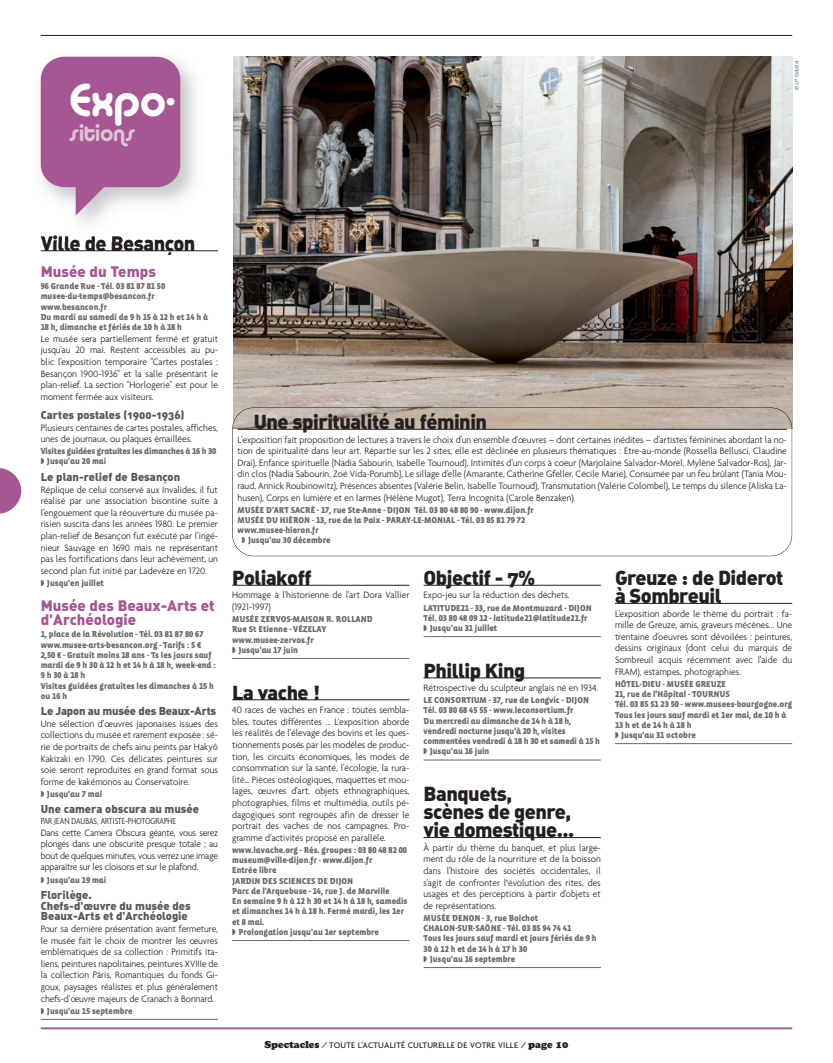
<style>
.page{position:relative;width:833px;height:1063px;background:#fff}
.page>*{position:absolute;margin:0;border:0;box-sizing:border-box;transform-origin:0 0}
.t1{font:46.25px "Alba";color:#fff}
.t2{font:23.75px "Alba";color:#ddc3d8}
.t3{font:20px/18.1px "DIN Black Alternate";letter-spacing:-.025em;color:#231f20}
.t4{font:15px/14.4px "DIN Black Alternate";color:#a65692}
.t5{font:11.25px/10.6px "DIN Black Alternate";color:#57585a}
.t6{font:11.25px "DIN Black Alternate";letter-spacing:-.02em;color:#57585a}
.t7{font:300 10px/11.6px "Agenda";color:#231f20;text-align:justify;scale:.95 1}
.t8{font:300 condensed 9.38px "Agenda";color:#231f20}
.t9{font:900 8.75px/10.2px "Vista Sans Alt";color:#666b66;scale:.95 1}
.t10{font:500 8.75px "Agenda";letter-spacing:.025em;color:#231f20}
.t11{font:900 8.75px/10.2px "Vista Sans Alt";letter-spacing:-.02em;color:#666b66;scale:.95 1}
.t12{font:5px "Helvetica";color:#666b66}
.s1{font-family:"Vista Sans Alt";font-weight:900;font-size:8.75px;color:#666b66}
.s2{font-family:"Cooper";font-weight:900;font-size:10px}
</style>
<div class="page">
<hr style="left:41px;top:251px;width:177px;height:1px;background:#231f20">
<hr style="left:41px;top:1019px;width:177px;height:1px;background:#666b66">
<hr style="left:232px;top:585px;width:177px;height:1px;background:#231f20">
<hr style="left:232px;top:658px;width:177px;height:1px;background:#666b66">
<hr style="left:232px;top:700px;width:177px;height:1px;background:#231f20">
<hr style="left:232px;top:940px;width:177px;height:1px;background:#666b66">
<hr style="left:423px;top:585px;width:178px;height:1px;background:#231f20">
<hr style="left:423px;top:636px;width:178px;height:1px;background:#666b66">
<hr style="left:423px;top:678px;width:178px;height:1px;background:#231f20">
<hr style="left:423px;top:760px;width:178px;height:1px;background:#666b66">
<hr style="left:423px;top:837px;width:178px;height:1px;background:#231f20">
<hr style="left:423px;top:967px;width:178px;height:1px;background:#666b66">
<hr style="left:615px;top:603px;width:177px;height:1px;background:#231f20">
<hr style="left:615px;top:743px;width:177px;height:1px;background:#666b66">
<hr style="left:41px;top:1027px;width:751px;height:2px;background:#a65692">
<svg style="left:0;top:468px;width:21px;height:46px"></svg>
<hr style="left:41px;top:35px;width:751px;height:1px;background:#231f20">
<img style="left:40px;top:56px;width:156px;height:186px">
<img style="left:41px;top:235px;width:142px;height:7px">
<svg style="left:41px;top:57px;width:139px;height:159px;background:#b271a2"></svg>
<img style="left:234px;top:57px;width:558px;height:371px">
<div style="left:232px;top:407px;width:560px;height:149px;border:1px solid #231f20;border-radius:22px"></div>
<hr style="left:237px;top:429px;width:550px;height:1px;background:#231f20">
<p class="t1" style="left:68px;top:73px;width:108px">Expo-</p>
<p class="t2" style="left:68px;top:119px;width:68px">sitions</p>
<p class="t12" style="left:795px;top:90px;width:31px;rotate:-90deg">© JP Gobillot</p>
<p class="t3" style="left:41px;top:236px;width:156px">Ville de Besançon</p>
<p class="t4" style="left:41px;top:266px;width:117px">Musée du Temps</p>
<p class="t9" style="left:41px;top:282px;width:178px">96 Grande Rue - Tél. 03 81 87 81 50 musee-du-temps@besancon.fr www.besancon.fr<br>Du mardi au samedi de 9 h 15 à 12 h et 14 h à<br>18 h, dimanche et fériés de 10 h à 18 h</p>
<p class="t7" style="left:41px;top:333px;width:188px">Le musée sera partiellement fermé et gratuit jusqu'au 20 mai. Restent accessibles au pu&shy;blic l'exposition temporaire "Cartes postales :<br>Besançon 1900-1936" et la salle présentant le plan-relief. La section "Horlogerie" est pour le moment fermée aux visiteurs.</p>
<p class="t5" style="left:41px;top:411px;width:145px">Cartes postales (1900-1936)</p>
<p class="t7" style="left:41px;top:422px;width:188px">Plusieurs centaines de cartes postales, affiches, unes de journaux, ou plaques émaillées.</p>
<p class="t11" style="left:41px;top:447px;width:186px">Visites guidées gratuites les dimanches à 16 h 30 ◗ Jusqu'au 20 mai</p>
<p class="t5" style="left:41px;top:473px;width:141px">Le plan-relief de Besançon</p>
<p class="t7" style="left:41px;top:484px;width:188px">Réplique de celui conservé aux Invalides, il fut réalisé par une association bisontine suite à l’engouement que la réouverture du musée pa&shy;risien suscita dans les années 1980. Le premier plan-relief de Besançon fut exécuté par l’ingé&shy;nieur Sauvage en 1690 mais ne représentant pas les fortifications dans leur achèvement, un second plan fut initié par Ladevèze en 1720.</p>
<p class="t9" style="left:41px;top:579px;width:68px">◗ Jusqu'en juillet</p>
<p class="t4" style="left:41px;top:600px;width:175px">Musée des Beaux-Arts et d'Archéologie</p>
<p class="t9" style="left:41px;top:630px;width:186px">1, place de la Révolution - Tél. 03 81 87 80 67 www.musee-arts-besancon.org - Tarifs : 5 € 2,50 € - Gratuit moins 18 ans - Ts les jours sauf mardi de 9 h 30 à 12 h et 14 h à 18 h, week-end :<br>9 h 30 à 18 h<br>Visites guidées gratuites les dimanches à 15 h ou 16 h</p>
<p class="t6" style="left:41px;top:707px;width:177px">Le Japon au musée des Beaux-Arts</p>
<p class="t7" style="left:41px;top:719px;width:188px">Une sélection d’œuvres japonaises issues des collections du musée et rarement exposée : sé&shy;rie de portraits de chefs ainu peints par Hakyô Kakizaki en 1790. Ces délicates peintures sur soie seront reproduites en grand format sous forme de kakémonos au Conservatoire.</p>
<p class="t9" style="left:41px;top:789px;width:66px">◗ Jusqu'au 7 mai</p>
<p class="t5" style="left:41px;top:805px;width:160px">Une camera obscura au musée</p>
<p class="t8" style="left:41px;top:818px;width:137px">PAR JEAN DAUBAS, ARTISTE-PHOTOGRAPHE</p>
<p class="t7" style="left:41px;top:827px;width:188px">Dans cette Camera Obscura géante, vous serez plongés dans une obscurité presque totale ; au bout de quelques minutes, vous verrez une image apparaître sur les cloisons et sur le plafond.</p>
<p class="t9" style="left:41px;top:875px;width:70px">◗ Jusqu'au 19 mai</p>
<p class="t5" style="left:41px;top:891px;width:152px">Florilège.<br>Chefs-d'œuvre du musée des<br>Beaux-Arts et d'Archéologie</p>
<p class="t7" style="left:41px;top:924px;width:188px">Pour sa dernière présentation avant fermeture, le musée fait le choix de montrer les œuvres emblématiques de sa collection : Primitifs ita&shy;liens, peintures napolitaines, peintures XVIIIe de la collection Pâris, Romantiques du fonds Gi&shy;goux, paysages réalistes et plus généralement chefs-d’œuvre majeurs de Cranach à Bonnard.</p>
<p class="t9" style="left:41px;top:1006px;width:98px">◗ Jusqu'au 15 septembre</p>
<p class="t3" style="left:254px;top:415px;width:235px">Une spiritualité au féminin</p>
<p class="t7" style="left:237px;top:434px;width:580px">L’exposition fait proposition de lectures à travers le choix d'un ensemble d'œuvres – dont certaines inédites – d’artistes féminines abordant la no&shy;tion de spiritualité dans leur art. Répartie sur les 2 sites, elle est déclinée en plusieurs thématiques : Etre-au-monde (Rossella Bellusci, Claudine Drai), Enfance spirituelle (Nadia Sabourin, Isabelle Tournoud), Intimités d'un corps à coeur (Marjolaine Salvador-Morel, Mylène Salvador-Ros), Jar&shy;din clos (Nadia Sabourin, Zoé Vida-Porumb), Le sillage d'elle (Amarante, Catherine Gfeller, Cécile Marie), Consumée par un feu brûlant (Tania Mou&shy;raud, Annick Roubinowitz), Présences absentes (Valérie Belin, Isabelle Tournoud), Transmutation (Valérie Colombel), Le temps du silence (Aliska La&shy;husen), Corps en lumière et en larmes (Hélène Mugot), Terra Incognita (Carole Benzaken).</p>
<p class="t9" style="left:237px;top:505px;width:313px">MUSÉE D'ART SACRÉ - 17, rue Ste-Anne - DIJON Tél. 03 80 48 80 90 - www.dijon.fr</p>
<p class="t9" style="left:237px;top:515px;width:304px">MUSÉE DU HIÉRON - 13, rue de la Paix - PARAY-LE-MONIAL - Tél. 03 85 81 79 72</p>
<p class="t9" style="left:238px;top:526px;width:87px">www.musee-hieron.fr</p>
<p class="t9" style="left:242px;top:536px;width:95px">◗ Jusqu'au 30 décembre</p>
<p class="t3" style="left:232px;top:571px;width:81px">Poliakoff</p>
<p class="t7" style="left:232px;top:590px;width:188px">Hommage à l'historienne de l'art Dora Vallier (1921-1997)</p>
<p class="t9" style="left:232px;top:615px;width:149px">MUSÉE ZERVOS-MAISON R. ROLLAND<br>Rue St Etienne - VÉZELAY www.musee-zervos.fr<br>◗ Jusqu'au 17 juin</p>
<p class="t3" style="left:232px;top:685px;width:89px">La vache !</p>
<p class="t7" style="left:232px;top:705px;width:188px">40 races de vaches en France : toutes sembla&shy;bles, toutes différentes ... L'exposition aborde les réalités de l'élevage des bovins et les ques&shy;tionnements posés par les modèles de produc&shy;tion, les circuits économiques, les modes de consommation sur la santé, l'écologie, la rura&shy;lité… Pièces ostéologiques, maquettes et mou&shy;lages, œuvres d'art, objets ethnographiques, photographies, films et multimédia, outils pé&shy;dagogiques sont regroupés afin de dresser le portrait des vaches de nos campagnes. Pro&shy;gramme d’activités proposé en parallèle.</p>
<p class="t9" style="left:232px;top:845px;width:186px">www.lavache.org - Rés. groupes : 03 80 48 82 00 museum@ville-dijon.fr - www.dijon.fr<br>Entrée libre<br>JARDIN DES SCIENCES DE DIJON<br>Parc de l'Arquebuse - 14, rue J. de Marville<br>En semaine 9 h à 12 h 30 et 14 h à 18 h, samedis et dimanches 14 h à 18 h. Fermé mardi, les 1er et 8 mai.<br>◗ Prolongation jusqu'au 1er septembre</p>
<p class="t3" style="left:423px;top:571px;width:113px">Objectif - 7%</p>
<p class="t7" style="left:423px;top:590px;width:155px">Expo-jeu sur la réduction des déchets.</p>
<p class="t9" style="left:423px;top:603px;width:178px">LATITUDE21 - 33, rue de Montmuzard - DIJON<br>Tél. 03 80 48 09 12 - latitude21@latitude21.fr ◗ Jusqu'au 31 juillet</p>
<p class="t3" style="left:423px;top:663px;width:103px">Phillip King</p>
<p class="t7" style="left:423px;top:683px;width:186px">Rétrospective du sculpteur anglais né en 1934.</p>
<p class="t9" style="left:423px;top:696px;width:187px">LE CONSORTIUM - 37, rue de Longvic - DIJON Tél. 03 80 68 45 55 - www.leconsortium.fr<br>Du mercredi au dimanche de 14 h à 18 h, vendredi nocturne jusqu'à 20 h, visites commentées vendredi à 18 h 30 et samedi à 15 h ◗ Jusqu'au 16 juin</p>
<p class="t3" style="left:423px;top:787px;width:152px">Banquets, scènes de genre, vie domestique...</p>
<p class="t7" style="left:423px;top:843px;width:188px">À partir du thème du banquet, et plus large&shy;ment du rôle de la nourriture et de la boisson dans l'histoire des sociétés occidentales, il s'agit de confronter l<span class="s1">'</span>évolution des rites, des usages et des perceptions à partir d'objets et de représentations.</p>
<p class="t9" style="left:423px;top:913px;width:184px">MUSÉE DENON - 3, rue Boichot<br>CHALON-SUR-SAÔNE - Tél. 03 85 94 74 41<br>Tous les jours sauf mardi et jours fériés de 9 h<br>30 à 12 h et de 14 h à 17 h 30<br>◗ Jusqu'au 16 septembre</p>
<p class="t3" style="left:615px;top:571px;width:170px">Greuze : de Diderot à Sombreuil</p>
<p class="t7" style="left:615px;top:608px;width:188px">L'exposition aborde le thème du portrait : fa&shy;mille de Greuze, amis, graveurs mécènes... Une trentaine d'oeuvres sont dévoilées : peintures, dessins originaux (dont celui du marquis de Sombreuil acquis récemment avec l'aide du FRAM), estampes, photographies.</p>
<p class="t9" style="left:615px;top:679px;width:188px">HÔTEL-DIEU - MUSÉE GREUZE<br>21, rue de l'Hôpital - TOURNUS<br>Tél. 03 85 51 23 50 - www.musees-bourgogne.org<br>Tous les jours sauf mardi et 1er mai, de 10 h à<br>13 h et de 14 h à 18 h<br>◗ Jusqu'au 31 octobre</p>
<p class="t10" style="left:265px;top:1041px;width:305px"><span class="s2">Spectacles</span> / TOUTE L’ACTUALITÉ CULTURELLE DE VOTRE VILLE / <span class="s2">page 10</span></p>
</div>
